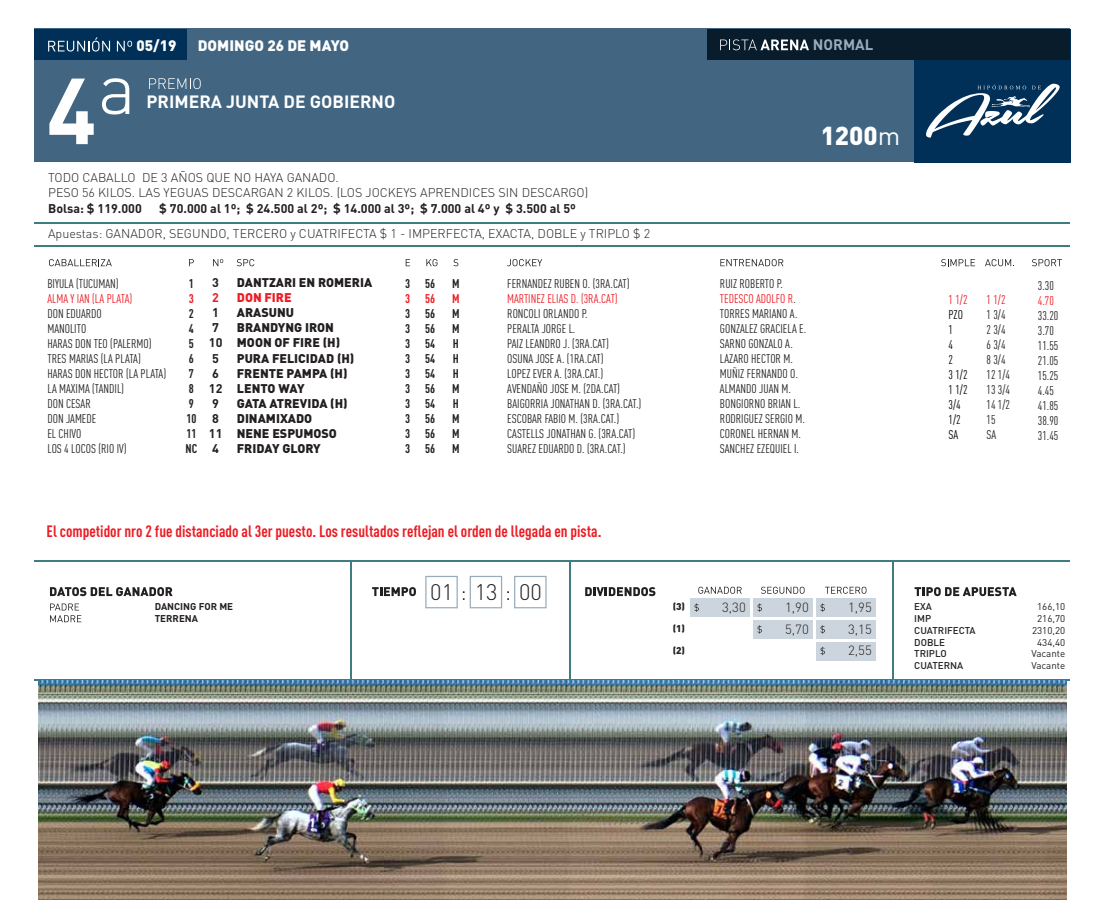
<style>
.page{position:relative;width:1098px;height:922px;background:#fff}
.page>*{position:absolute;margin:0;border:0;box-sizing:border-box;transform-origin:0 0}
.t1{font:700 92px "DIN Pro";color:#fff}
.t2{font:900 25.62px "DIN Pro";color:#fff}
.t3{font:300 22.25px "DIN Pro";color:#231f20}
.t4{font:700 17.62px "DIN Pro";color:#fff}
.t5{font:700 16.25px "FFDIN Pro Cond";color:#ec1c24}
.t6{font:900 15px "DIN Pro";color:#fff}
.t7{font:700 15px "DIN Pro";color:#99acbc}
.t8{font:300 13.25px "DIN Pro";color:#231f20}
.t9{font:12.5px/15px "FFDIN Pro Cond";color:#231f20}
.t10{font:300 12.5px/15px "DIN Pro";color:#231f20}
.t11{font:900 12.5px/15px "DIN Pro";color:#231f20}
.t12{font:700 12.5px/15px "DIN Pro";color:#231f20}
.t13{font:700 12.5px/15px "FFDIN Pro Cond";color:#231f20;text-align:justify}
.t14{font:12.5px "FFDIN Pro Cond";color:#ec1c24}
.t15{font:12.5px/15px "FFDIN Pro Cond";color:#000}
.t16{font:900 12.5px "DIN Pro";color:#ec1c24}
.t17{font:700 12.5px "FFDIN Pro Cond";color:#ec1c24}
.t18{font:700 12.5px "DIN Pro";color:#ec1c24}
.t19{font:9.75px/11.8px "DIN Pro";color:#231f20;text-align:center}
.t20{font:500 9.75px/11.8px "DIN Pro";color:#231f20}
.t21{font:700 9.75px/11.8px "DIN Pro";color:#231f20}
.t22{font:900 9.75px "DIN Pro";color:#231f20}
.s1{font-weight:400}
.s2{color:#ec1c24}
</style>
<div class="page">
<div style="left:34px;top:28px;width:1036px;height:133px;background:#426682"></div>
<div style="left:914px;top:29px;width:156px;height:134px;background:#003057"></div>
<div style="left:34px;top:29px;width:154px;height:31px;background:#003057"></div>
<div style="left:707px;top:29px;width:363px;height:31px;background:#081c2c"></div>
<hr style="left:34px;top:560px;width:1036px;height:1px;background:#3f7c7d">
<hr style="left:34px;top:679px;width:1036px;height:1px;background:#3f7c7d">
<hr style="left:569px;top:560px;width:1px;height:120px;background:#3f7c7d">
<hr style="left:350px;top:560px;width:1px;height:120px;background:#3f7c7d">
<hr style="left:892px;top:560px;width:1px;height:120px;background:#3f7c7d">
<div style="left:425px;top:575px;width:33px;height:33px;border:1px solid #99acbc"></div>
<div style="left:469px;top:575px;width:33px;height:33px;border:1px solid #99acbc"></div>
<div style="left:514px;top:575px;width:32px;height:33px;border:1px solid #99acbc"></div>
<hr style="left:34px;top:222px;width:1036px;height:1px;background:#3f7c7d">
<hr style="left:34px;top:245px;width:1036px;height:2px;background:#3f7c7d">
<svg style="left:48px;top:37px;width:62px;height:15px"></svg>
<svg style="left:117px;top:41px;width:15px;height:10px"></svg>
<svg style="left:720px;top:39px;width:89px;height:11px"></svg>
<svg style="left:102px;top:78px;width:27px;height:36px"></svg>
<svg style="left:149px;top:78px;width:52px;height:11px"></svg>
<svg style="left:49px;top:259px;width:63px;height:7px"></svg>
<svg style="left:237px;top:259px;width:17px;height:7px"></svg>
<svg style="left:507px;top:259px;width:35px;height:7px"></svg>
<svg style="left:720px;top:259px;width:63px;height:7px"></svg>
<svg style="left:941px;top:259px;width:34px;height:7px"></svg>
<svg style="left:1032px;top:259px;width:30px;height:7px"></svg>
<svg style="left:985px;top:259px;width:29px;height:7px"></svg>
<svg style="left:189px;top:259px;width:5px;height:7px"></svg>
<svg style="left:406px;top:259px;width:4px;height:7px"></svg>
<svg style="left:426px;top:259px;width:11px;height:7px"></svg>
<svg style="left:453px;top:259px;width:5px;height:7px"></svg>
<svg style="left:213px;top:259px;width:10px;height:7px"></svg>
<svg style="left:372px;top:587px;width:44px;height:9px"></svg>
<svg style="left:50px;top:587px;width:123px;height:9px"></svg>
<svg style="left:585px;top:587px;width:70px;height:9px"></svg>
<svg style="left:914px;top:587px;width:102px;height:9px"></svg>
<svg style="left:698px;top:586px;width:43px;height:7px"></svg>
<svg style="left:761px;top:586px;width:43px;height:7px"></svg>
<svg style="left:825px;top:586px;width:41px;height:7px"></svg>
<div style="left:690px;top:598px;width:59px;height:18px;background:#ccd5dd"></div>
<svg style="left:694px;top:603px;width:5px;height:8px"></svg>
<div style="left:753px;top:598px;width:59px;height:18px;background:#ccd5dd"></div>
<svg style="left:757px;top:603px;width:5px;height:8px"></svg>
<div style="left:816px;top:598px;width:59px;height:18px;background:#ccd5dd"></div>
<svg style="left:820px;top:603px;width:5px;height:8px"></svg>
<div style="left:753px;top:619px;width:59px;height:19px;background:#ccd5dd"></div>
<svg style="left:757px;top:625px;width:5px;height:8px"></svg>
<div style="left:816px;top:619px;width:59px;height:19px;background:#ccd5dd"></div>
<svg style="left:820px;top:625px;width:5px;height:8px"></svg>
<div style="left:816px;top:641px;width:59px;height:19px;background:#ccd5dd"></div>
<svg style="left:820px;top:646px;width:5px;height:9px"></svg>
<svg style="left:50px;top:603px;width:31px;height:19px"></svg>
<svg style="left:926px;top:84px;width:133px;height:53px"></svg>
<img style="left:39px;top:680px;width:1027px;height:219px">
<h1 class="t1" style="left:47px;top:34px;width:51px">4</h1>
<p class="t6" style="left:137px;top:33px;width:41px">05/19</p>
<p class="t6" style="left:198px;top:33px;width:153px">DOMINGO 26 DE MAYO</p>
<p class="t7" style="left:813px;top:32px;width:62px">NORMAL</p>
<h3 class="t4" style="left:147px;top:87px;width:250px">PRIMERA JUNTA DE GOBIERNO</h3>
<h2 class="t2" style="left:820px;top:113px;width:81px">1200<span class="s1">m</span></h2>
<p class="t10" style="left:48px;top:169px;width:542px">TODO CABALLO DE 3 AÑOS QUE NO HAYA GANADO.<br>PESO 56 KILOS. LAS YEGUAS DESCARGAN 2 KILOS. (LOS JOCKEYS APRENDICES SIN DESCARGO)</p>
<p class="t12" style="left:48px;top:200px;width:95px">Bolsa: $ 119.000</p>
<p class="t12" style="left:159px;top:200px;width:418px">$ 70.000 al 1º; $ 24.500 al 2º; $ 14.000 al 3º; $ 7.000 al 4º y $ 3.500 al 5º</p>
<p class="t10" style="left:48px;top:225px;width:603px">Apuestas: GANADOR, SEGUNDO, TERCERO y CUATRIFECTA $ 1 - IMPERFECTA, EXACTA, DOBLE y TRIPLO $ 2</p>
<p class="t9" style="left:47px;top:275px;width:73px">BIYULA (TUCUMAN)</p>
<p class="t14" style="left:47px;top:289px;width:86px">ALMA Y IAN (LA PLATA)</p>
<p class="t9" style="left:47px;top:305px;width:120px">DON EDUARDO<br>MANOLITO<br>HARAS DON TEO (PALERMO)<br>TRES MARIAS (LA PLATA)<br>HARAS DON HECTOR (LA PLATA)<br>LA MAXIMA (TANDIL)<br>DON CESAR<br>DON JAMEDE<br>EL CHIVO<br>LOS 4 LOCOS (RIO IV)</p>
<p class="t13" style="left:189px;top:275px;width:7px">1</p>
<p class="t17" style="left:189px;top:289px;width:7px">3</p>
<p class="t13" style="left:185px;top:305px;width:13px;text-align:left">2<br>4<br>5<br>6<br>7<br>8<br>9<br>10<br>11<br>NC</p>
<p class="t12" style="left:212px;top:274px;width:8px">3</p>
<p class="t18" style="left:212px;top:287px;width:8px">2</p>
<p class="t12" style="left:209px;top:304px;width:15px">1<br>7<br>10<br>5<br>6<br>12<br>9<br>8<br>11<br>4</p>
<p class="t11" style="left:237px;top:274px;width:137px">DANTZARI EN ROMERIA</p>
<p class="t16" style="left:237px;top:287px;width:56px">DON FIRE</p>
<p class="t11" style="left:237px;top:304px;width:119px">ARASUNU<br>BRANDYNG IRON<br>MOON OF FIRE (H)<br>PURA FELICIDAD (H)<br>FRENTE PAMPA (H)<br>LENTO WAY<br>GATA ATREVIDA (H)<br>DINAMIXADO<br>NENE ESPUMOSO<br>FRIDAY GLORY</p>
<p class="t13" style="left:405px;top:275px;width:7px">3</p>
<p class="t17" style="left:405px;top:289px;width:7px">3</p>
<p class="t13" style="left:405px;top:305px;width:7px">3<br>3<br>3<br>3<br>3<br>3<br>3<br>3<br>3<br>3</p>
<p class="t13" style="left:425px;top:275px;width:12px">56</p>
<p class="t17" style="left:425px;top:289px;width:12px">56</p>
<p class="t13" style="left:425px;top:305px;width:12px">56<br>56<br>54<br>54<br>54<br>56<br>54<br>56<br>56<br>56</p>
<p class="t13" style="left:452px;top:275px;width:9px">M</p>
<p class="t17" style="left:452px;top:289px;width:9px">M</p>
<p class="t13" style="left:452px;top:305px;width:9px">M M H H H M H M M M</p>
<p class="t9" style="left:507px;top:275px;width:124px">FERNANDEZ RUBEN O. (3RA.CAT)</p>
<p class="t14" style="left:507px;top:289px;width:112px">MARTINEZ ELIAS D. (3RA.CAT)</p>
<p class="t9" style="left:507px;top:305px;width:136px">RONCOLI ORLANDO P.<br>PERALTA JORGE L.<br>PAIZ LEANDRO J. (3RA.CAT)<br>OSUNA JOSE A. (1RA.CAT)<br>LOPEZ EVER A. (3RA.CAT.)<br>AVENDAÑO JOSE M. (2DA.CAT)<br>BAIGORRIA JONATHAN D. (3RA.CAT.)<br>ESCOBAR FABIO M. (3RA.CAT.)<br>CASTELLS JONATHAN G. (3RA.CAT)<br>SUAREZ EDUARDO D. (3RA.CAT.)</p>
<h3 class="t5" style="left:47px;top:519px;width:556px">El competidor nro 2 fue distanciado al 3er puesto. Los resultados reflejan el orden de llegada en pista.</h3>
<h3 class="t3" style="left:430px;top:574px;width:113px">01 13 00</h3>
<p class="t9" style="left:720px;top:275px;width:88px">RUIZ ROBERTO P.<br><span class="s2">TEDESCO ADOLFO R</span>.<br>TORRES MARIANO A.<br>GONZALEZ GRACIELA E.<br>SARNO GONZALO A.<br>LAZARO HECTOR M.<br>MUÑIZ FERNANDO O.<br>ALMANDO JUAN M.<br>BONGIORNO BRIAN L.<br>RODRIGUEZ SERGIO M.<br>CORONEL HERNAN M.<br>SANCHEZ EZEQUIEL I.</p>
<p class="t14" style="left:948px;top:290px;width:21px">1 1/2</p>
<p class="t15" style="left:948px;top:306px;width:21px">PZO<br>1<br>4<br>2<br>3 1/2<br>1 1/2<br>3/4<br>1/2<br>SA</p>
<p class="t14" style="left:986px;top:290px;width:21px">1 1/2</p>
<p class="t9" style="left:986px;top:306px;width:25px">1 3/4<br>2 3/4<br>6 3/4<br>8 3/4<br>12 1/4<br>13 3/4<br>14 1/2<br>15<br>SA</p>
<p class="t9" style="left:1037px;top:276px;width:18px">3.30</p>
<p class="t14" style="left:1037px;top:291px;width:18px">4.70</p>
<p class="t9" style="left:1037px;top:306px;width:22px">33.20<br>3.70<br>11.55<br>21.05<br>15.25<br>4.45<br>41.85<br>38.90<br>31.45</p>
<p class="t22" style="left:672px;top:598px;width:14px">(3)</p>
<p class="t8" style="left:722px;top:597px;width:25px">3,30</p>
<p class="t8" style="left:785px;top:597px;width:25px">1,90</p>
<p class="t8" style="left:848px;top:597px;width:25px">1,95</p>
<p class="t22" style="left:672px;top:620px;width:14px">(1)</p>
<p class="t8" style="left:785px;top:618px;width:25px">5,70</p>
<p class="t8" style="left:848px;top:618px;width:25px">3,15</p>
<p class="t22" style="left:672px;top:642px;width:14px">(2)</p>
<p class="t8" style="left:848px;top:640px;width:25px">2,55</p>
<p class="t21" style="left:155px;top:599px;width:80px">DANCING FOR ME<br>TERRENA</p>
<p class="t19" style="left:1031px;top:600px;width:35px">166,10<br>216,70<br>2310,20<br>434,40<br>Vacante<br>Vacante</p>
<p class="t20" style="left:914px;top:600px;width:63px">EXA<br>IMP<br>CUATRIFECTA<br>DOBLE<br>TRIPLO<br>CUATERNA</p>
</div>
